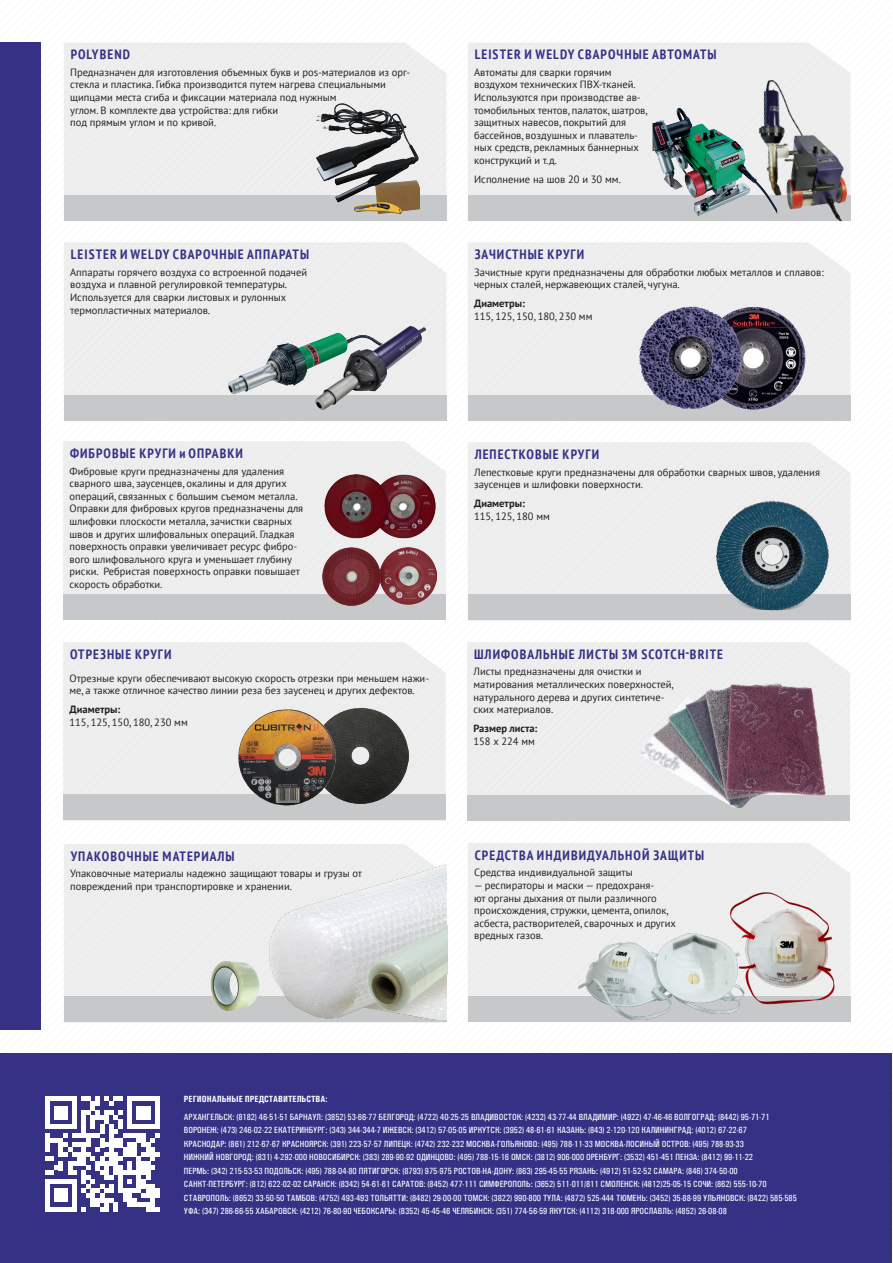
<style>
.page{position:relative;width:893px;height:1263px;background:#fff}
.page>*{position:absolute;margin:0;border:0;box-sizing:border-box;transform-origin:0 0}
.t1{font:700 condensed 13.5px "PT Sans";letter-spacing:.08em;color:#353286}
.t2{font:10.5px/12.6px "PT Sans";color:#231f20}
.t3{font:700 10.5px "PT Sans";color:#231f20}
.t4{font:500 9px/13.5px "Univers Condensed";color:#fff}
.t5{font:700 9px "Univers Condensed";color:#fff}
</style>
<div class="page">
<div style="left:0;top:1053px;width:892px;height:210px;background:#353286"></div>
<div style="left:0;top:43px;width:41px;height:987px;background:#353286"></div>
<svg style="left:45px;top:1097px;width:115px;height:114px"></svg>
<div style="left:467px;top:642px;width:383px;height:153px;background:#eeeeef"></div>
<div style="left:468px;top:242px;width:382px;height:153px;background:#eeeeef"></div>
<div style="left:63px;top:441px;width:383px;height:153px;background:#eeeeef"></div>
<div style="left:468px;top:442px;width:382px;height:179px;background:#eeeeef"></div>
<div style="left:63px;top:642px;width:383px;height:179px;background:#eeeeef"></div>
<div style="left:467px;top:795px;width:383px;height:26px;background:#c7c8ca"></div>
<div style="left:468px;top:395px;width:382px;height:26px;background:#c7c8ca"></div>
<div style="left:468px;top:594px;width:382px;height:26px;background:#c7c8ca"></div>
<div style="left:63px;top:594px;width:383px;height:26px;background:#c7c8ca"></div>
<div style="left:63px;top:794px;width:383px;height:26px;background:#c7c8ca"></div>
<img style="left:627px;top:670px;width:207px;height:138px">
<img style="left:631px;top:302px;width:182px;height:108px">
<img style="left:716px;top:500px;width:112px;height:111px">
<img style="left:336px;top:707px;width:73px;height:96px">
<img style="left:237px;top:707px;width:99px;height:99px">
<img style="left:325px;top:474px;width:111px;height:66px">
<img style="left:323px;top:547px;width:113px;height:58px">
<div style="left:64px;top:43px;width:382px;height:153px;background:#eeeeef"></div>
<div style="left:64px;top:196px;width:382px;height:25px;background:#c7c8ca"></div>
<img style="left:307px;top:101px;width:112px;height:113px">
<div style="left:468px;top:43px;width:378px;height:153px;background:#eeeeef"></div>
<div style="left:468px;top:196px;width:382px;height:25px;background:#c7c8ca"></div>
<img style="left:652px;top:108px;width:63px;height:90px">
<img style="left:738px;top:70px;width:113px;height:151px">
<div style="left:64px;top:242px;width:382px;height:153px;background:#eeeeef"></div>
<div style="left:64px;top:395px;width:382px;height:26px;background:#c7c8ca"></div>
<img style="left:228px;top:333px;width:66px;height:61px">
<img style="left:294px;top:318px;width:153px;height:99px">
<div style="left:468px;top:843px;width:382px;height:153px;background:#eeeeef"></div>
<div style="left:64px;top:844px;width:382px;height:179px;background:#eeeeef"></div>
<div style="left:468px;top:996px;width:382px;height:26px;background:#c7c8ca"></div>
<div style="left:64px;top:996px;width:382px;height:26px;background:#c7c8ca"></div>
<img style="left:718px;top:879px;width:133px;height:137px">
<img style="left:576px;top:931px;width:172px;height:89px">
<img style="left:253px;top:857px;width:193px;height:162px">
<img style="left:366px;top:913px;width:81px;height:99px">
<img style="left:211px;top:961px;width:49px;height:51px">
<p class="t1" style="left:71px;top:45px;width:61px">POLYBEND</p>
<p class="t2" style="left:70px;top:66px;width:342px">Предназначен для изготовления объемных букв и pos-материалов из орг&shy;стекла и пластика. Гибка производится путем нагрева специальными щипцами места сгиба и фиксации материала под нужным<br>углом. В комплекте два устройства: для гибки<br>под прямым углом и по кривой.</p>
<p class="t1" style="left:71px;top:245px;width:240px">LEISTER И WELDY СВАРОЧНЫЕ АППАРАТЫ</p>
<p class="t2" style="left:70px;top:265px;width:238px">Аппараты горячего воздуха cо встроенной подачей воздуха и плавной регулировкой температуры.<br>Используется для сварки листовых и рулонных термопластичных материалов.</p>
<p class="t1" style="left:475px;top:45px;width:243px">LEISTER И WELDY СВАРОЧНЫЕ АВТОМАТЫ</p>
<p class="t2" style="left:474px;top:66px;width:175px">Автоматы для сварки горячим воздухом технических ПВХ-тканей.<br>Используются при производстве ав&shy;томобильных тентов, палаток, шатров, защитных навесов, покрытий для бассейнов, воздушных и плаватель&shy;ных средств, рекламных баннерных конструкций и т.д.</p>
<p class="t2" style="left:474px;top:173px;width:148px">Исполнение на шов 20 и 30 мм.</p>
<p class="t1" style="left:475px;top:245px;width:111px">ЗАЧИСТНЫЕ КРУГИ</p>
<p class="t2" style="left:474px;top:265px;width:351px">Зачистные круги предназначены для обработки любых металлов и сплавов: черных сталей, нержавеющих сталей, чугуна.</p>
<p class="t3" style="left:474px;top:297px;width:52px">Диаметры:</p>
<p class="t2" style="left:474px;top:310px;width:120px">115, 125, 150, 180, 230 мм</p>
<p class="t1" style="left:70px;top:444px;width:174px">ФИБРОВЫЕ КРУГИ и ОПРАВКИ</p>
<p class="t2" style="left:70px;top:464px;width:235px">Фибровые круги предназначены для удаления сварного шва, заусенцев, окалины и для других операций, связанных с большим съемом металла.<br>Оправки для фибровых кругов предназначены для шлифовки плоскости металла, зачистки сварных швов и других шлифовальных операций. Гладкая поверхность оправки увеличивает ресурс фибро&shy;вого шлифовального круга и уменьшает глубину риски. Ребристая поверхность оправки повышает скорость обработки.</p>
<p class="t1" style="left:70px;top:645px;width:103px">ОТРЕЗНЫЕ КРУГИ</p>
<p class="t2" style="left:70px;top:672px;width:361px">Отрезные круги обеспечивают высокую скорость отрезки при меньшем нажи&shy;ме, а также отличное качество линии реза без заусенец и других дефектов.</p>
<p class="t3" style="left:70px;top:703px;width:52px">Диаметры:</p>
<p class="t2" style="left:70px;top:716px;width:120px">115, 125, 150, 180, 230 мм</p>
<p class="t1" style="left:71px;top:847px;width:165px">УПАКОВОЧНЫЕ МАТЕРИАЛЫ</p>
<p class="t2" style="left:70px;top:867px;width:293px">Упаковочные материалы надежно защищают товары и грузы от повреждений при транспортировке и хранении.</p>
<p class="t1" style="left:475px;top:445px;width:126px">ЛЕПЕСТКОВЫЕ КРУГИ</p>
<p class="t2" style="left:474px;top:465px;width:347px">Лепестковые круги предназначены для обработки сварных швов, удаления заусенцев и шлифовки поверхности.</p>
<p class="t3" style="left:474px;top:496px;width:52px">Диаметры:</p>
<p class="t2" style="left:474px;top:510px;width:77px">115, 125, 180 мм</p>
<p class="t1" style="left:474px;top:645px;width:251px">ШЛИФОВАЛЬНЫЕ ЛИСТЫ 3М SCOTCH-BRITE</p>
<p class="t2" style="left:473px;top:665px;width:202px">Листы предназначены для очистки и матирования металлических поверхностей, натурального дерева и других синтетиче&shy;ских материалов.</p>
<p class="t3" style="left:473px;top:721px;width:65px">Размер листа:</p>
<p class="t2" style="left:473px;top:734px;width:63px">158 х 224 мм</p>
<p class="t1" style="left:475px;top:846px;width:231px">СРЕДСТВА ИНДИВИДУАЛЬНОЙ ЗАЩИТЫ</p>
<p class="t2" style="left:474px;top:866px;width:160px">Средства индивидуальной защиты</p>
<p class="t2" style="left:474px;top:879px;width:203px">— респираторы и маски — предохраня-<br>ют органы дыхания от пыли различного происхождения, стружки, цемента, опилок, асбеста, растворителей, сварочных и других вредных газов.</p>
<p class="t5" style="left:184px;top:1093px;width:145px">РЕГИОНАЛЬНЫЕ ПРЕДСТАВИТЕЛЬСТВА:</p>
<p class="t4" style="left:184px;top:1110px;width:614px">АРХАНГЕЛЬСК: (8182) 46-51-51 БАРНАУЛ: (3852) 53-66-77 БЕЛГОРОД: (4722) 40-25-25 ВЛАДИВОСТОК: (4232) 43-77-44 ВЛАДИМИР: (4922) 47-46-46 ВОЛГОГРАД: (8442) 95-71-71<br>ВОРОНЕЖ: (473) 246-02-22 ЕКАТЕРИНБУРГ: (343) 344-344-7 ИЖЕВСК: (3412) 57-05-05 ИРКУТСК: (3952) 48-61-61 КАЗАНЬ: (843) 2-120-120 КАЛИНИНГРАД: (4012) 67-22-67<br>КРАСНОДАР: (861) 212-67-67 КРАСНОЯРСК: (391) 223-57-57 ЛИПЕЦК: (4742) 232-232 МОСКВА-ГОЛЬЯНОВО: (495) 788-11-33 МОСКВА-ЛОСИНЫЙ ОСТРОВ: (495) 788-93-33<br>НИЖНИЙ НОВГОРОД: (831) 4-292-000 НОВОСИБИРСК: (383) 289-90-92 ОДИНЦОВО: (495) 788-15-16 ОМСК: (3812) 906-000 ОРЕНБУРГ: (3532) 451-451 ПЕНЗА: (8412) 99-11-22<br>ПЕРМЬ: (342) 215-53-53 ПОДОЛЬСК: (495) 788-04-80 ПЯТИГОРСК: (8793) 975-975 РОСТОВ-НА-ДОНУ: (863) 295-45-55 РЯЗАНЬ: (4912) 51-52-52 САМАРА: (846) 374-50-00<br>САНКТ-ПЕТЕРБУРГ: (812) 622-02-02 САРАНСК: (8342) 54-61-61 САРАТОВ: (8452) 477-111 СИМФЕРОПОЛЬ: (3652) 511-011/811 СМОЛЕНСК: (4812)25-05-15 СОЧИ: (862) 555-10-70<br>СТАВРОПОЛЬ: (8652) 33-50-50 ТАМБОВ: (4752) 493-493 ТОЛЬЯТТИ: (8482) 29-00-00 ТОМСК: (3822) 990-800 ТУЛА: (4872) 525-444 ТЮМЕНЬ: (3452) 35-88-99 УЛЬЯНОВСК: (8422) 585-585<br>УФА: (347) 286-66-55 ХАБАРОВСК: (4212) 76-80-90 ЧЕБОКСАРЫ: (8352) 45-45-46 ЧЕЛЯБИНСК: (351) 774-56-59 ЯКУТСК: (4112) 318-000 ЯРОСЛАВЛЬ: (4852) 26-08-08</p>
</div>
